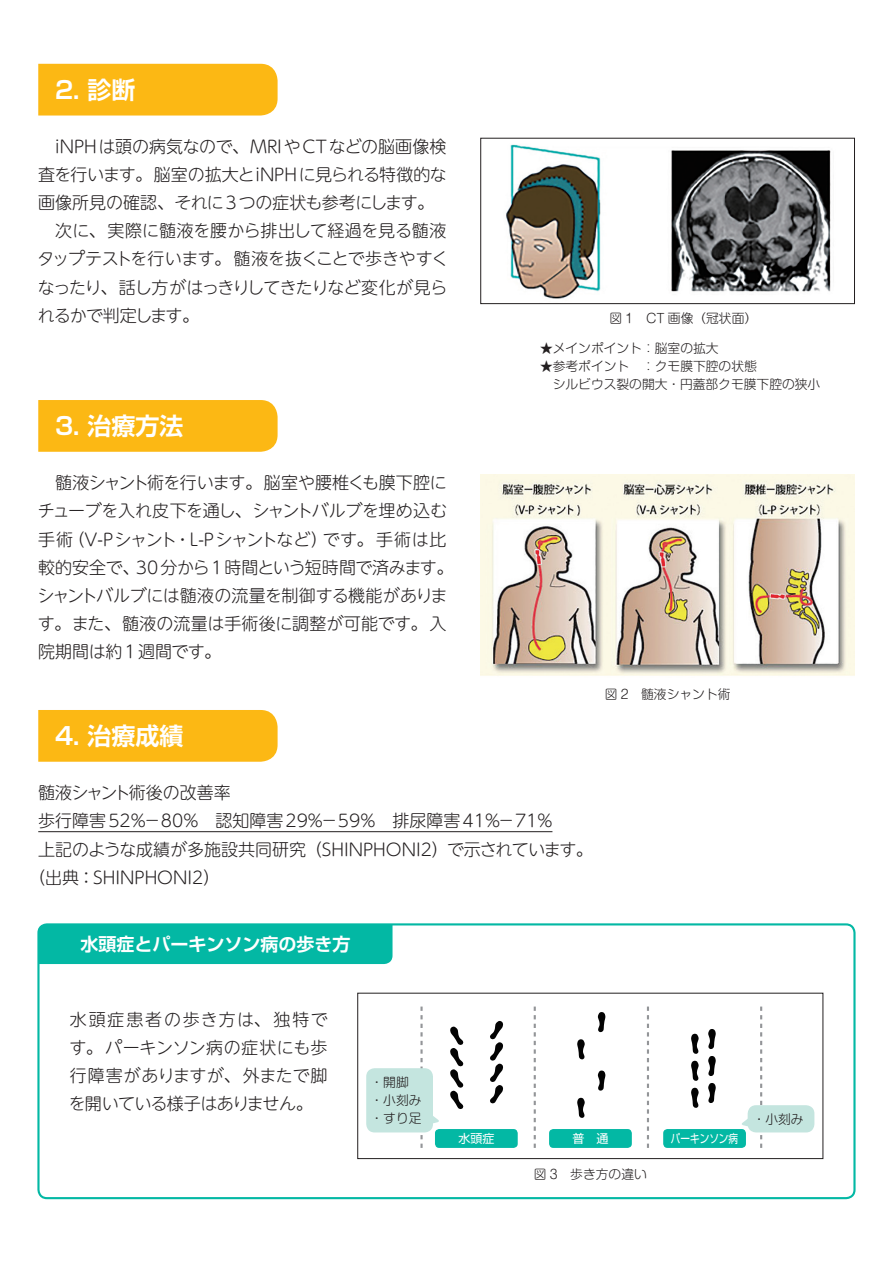
<style>
.page{position:relative;width:893px;height:1263px;background:#fff}
.page>*{position:absolute;margin:0;border:0;box-sizing:border-box;transform-origin:0 0}
.t1{font:700 24px "Shin Go Pr 6 De";color:#fff}
.t2{font:700 18px "Shin Go Pr 6 De";color:#fff}
.t3{font:300 16.95px/28px "UD Shin M Go Pr 6";letter-spacing:-.01em;color:#231f20}
.t4{font:300 16.95px "UD Shin M Go Pr 6";letter-spacing:-.045em;color:#231f20}
.t5{font:300 16.95px "UD Shin M Go Pr 6";letter-spacing:-.06em;color:#231f20}
.t6{font:300 12.75px/18.1px "Shin M Go Pr 6";color:#231f20}
.t7{font:12px "Shin Go Pr 6";color:#fff;scale:.8 1}
.t8{font:12px "Shin Go Pr 6";color:#fff}
</style>
<div class="page">
<hr style="left:38px;top:831px;width:514px;height:1px;background:#231f20">
<div style="left:38px;top:710px;width:240px;height:52px;background:#fcb814"></div>
<div style="left:38px;top:64px;width:240px;height:52px;background:#fcb814"></div>
<img style="left:506px;top:144px;width:325px;height:155px">
<div style="left:480px;top:138px;width:375px;height:166px;border:1px solid #231f20"></div>
<div style="left:38px;top:400px;width:240px;height:52px;background:#fcb814"></div>
<img style="left:480px;top:474px;width:375px;height:202px">
<div style="left:40px;top:926px;width:352px;height:38px;background:#03b8a4"></div>
<div style="left:37px;top:923px;width:818px;height:276px;border:2px solid #03b8a4;border-radius:9px"></div>
<svg style="left:534px;top:1006px;width:2px;height:142px"></svg>
<svg style="left:647px;top:1006px;width:2px;height:142px"></svg>
<svg style="left:420px;top:1006px;width:3px;height:142px"></svg>
<svg style="left:760px;top:1006px;width:2px;height:142px"></svg>
<div style="left:435px;top:1129px;width:83px;height:19px;background:#03b8a4;border-radius:4px"></div>
<div style="left:549px;top:1129px;width:83px;height:19px;background:#03b8a4;border-radius:4px"></div>
<div style="left:663px;top:1129px;width:83px;height:19px;background:#03b8a4;border-radius:4px"></div>
<div style="left:366px;top:1068px;width:67px;height:64px;background:#c4e5df;border-radius:9px"></div>
<svg style="left:433px;top:1116px;width:6px;height:8px"></svg>
<div style="left:748px;top:1105px;width:66px;height:27px;background:#c4e5df;border-radius:9px"></div>
<svg style="left:742px;top:1117px;width:7px;height:10px"></svg>
<svg style="left:450px;top:1026px;width:13px;height:83px"></svg>
<svg style="left:490px;top:1021px;width:13px;height:82px"></svg>
<svg style="left:577px;top:1039px;width:8px;height:20px"></svg>
<svg style="left:598px;top:1012px;width:7px;height:20px"></svg>
<svg style="left:577px;top:1098px;width:8px;height:20px"></svg>
<svg style="left:598px;top:1070px;width:7px;height:21px"></svg>
<svg style="left:691px;top:1061px;width:8px;height:20px"></svg>
<svg style="left:708px;top:1056px;width:8px;height:20px"></svg>
<svg style="left:691px;top:1088px;width:8px;height:20px"></svg>
<svg style="left:708px;top:1083px;width:8px;height:20px"></svg>
<svg style="left:691px;top:1034px;width:8px;height:20px"></svg>
<svg style="left:708px;top:1029px;width:8px;height:20px"></svg>
<div style="left:357px;top:993px;width:466px;height:166px;border:1px solid #231f20"></div>
<h1 class="t1" style="left:55px;top:70px;width:82px">2. 診断</h1>
<p class="t3" style="left:55px;top:132px;width:393px">iNPHは頭の病気なので、MRIやCTなどの脳画像検</p>
<p class="t3" style="left:38px;top:160px;width:410px">査を行います。脳室の拡大とiNPHに見られる特徴的な</p>
<p class="t3" style="left:38px;top:188px;width:397px">画像所見の確認、それに3つの症状も参考にします。</p>
<p class="t3" style="left:55px;top:216px;width:393px">次に、実際に髄液を腰から排出して経過を見る髄液</p>
<p class="t3" style="left:38px;top:244px;width:412px">タップテストを行います。髄液を抜くことで歩きやすく</p>
<p class="t4" style="left:38px;top:273px;width:411px">なったり、話し方がはっきりしてきたりなど変化が見ら</p>
<p class="t5" style="left:38px;top:301px;width:163px">れるかで判定します。</p>
<h1 class="t1" style="left:55px;top:406px;width:130px">3. 治療方法</h1>
<p class="t3" style="left:38px;top:468px;width:417px;text-indent:18px">髄液シャント術を行います。脳室や腰椎くも膜下腔にチューブを入れ皮下を通し、シャントバルブを埋め込む手術（V-Pシャント・L-Pシャントなど）です。手術は比較的安全で、30分から1時間という短時間で済みます。シャントバルブには髄液の流量を制御する機能があります。また、髄液の流量は手術後に調整が可能です。入院期間は約1週間です。</p>
<h1 class="t1" style="left:55px;top:716px;width:130px">4. 治療成績</h1>
<p class="t6" style="left:610px;top:309px;width:149px">図 1　CT 画像（冠状面）</p>
<p class="t6" style="left:540px;top:338px;width:180px">★メインポイント：脳室の拡大</p>
<p class="t6" style="left:540px;top:356px;width:282px">★参考ポイント　：クモ膜下腔の状態<br>　シルビウス裂の開大・円蓋部クモ膜下腔の狭小</p>
<p class="t6" style="left:605px;top:684px;width:127px">図 2　髄液シャント術</p>
<p class="t3" style="left:38px;top:778px;width:194px">髄液シャント術後の改善率</p>
<p class="t3" style="left:38px;top:806px;width:517px">歩行障害52％－80％　認知障害29％－59％　排尿障害41％－71％</p>
<p class="t3" style="left:38px;top:834px;width:556px">上記のような成績が多施設共同研究（SHINPHONI2）で示されています。</p>
<p class="t3" style="left:29px;top:862px;width:192px">（出典：SHINPHONI2）</p>
<p class="t2" style="left:80px;top:929px;width:272px">水頭症とパーキンソン病の歩き方</p>
<p class="t3" style="left:69px;top:1004px;width:260px;text-align:justify">水頭症患者の歩き方は、独特です。パーキンソン病の症状にも歩行障害がありますが、外またで脚を開いている様子はありません。</p>
<p class="t6" style="left:370px;top:1072px;width:53px">・開脚・小刻み・すり足</p>
<p class="t8" style="left:458px;top:1128px;width:37px">水頭症</p>
<p class="t8" style="left:572px;top:1128px;width:37px">普　通</p>
<p class="t7" style="left:671px;top:1128px;width:85px">パーキンソン病</p>
<p class="t6" style="left:534px;top:1164px;width:115px">図 3　歩き方の違い</p>
<p class="t6" style="left:753px;top:1109px;width:53px">・小刻み</p>
</div>
